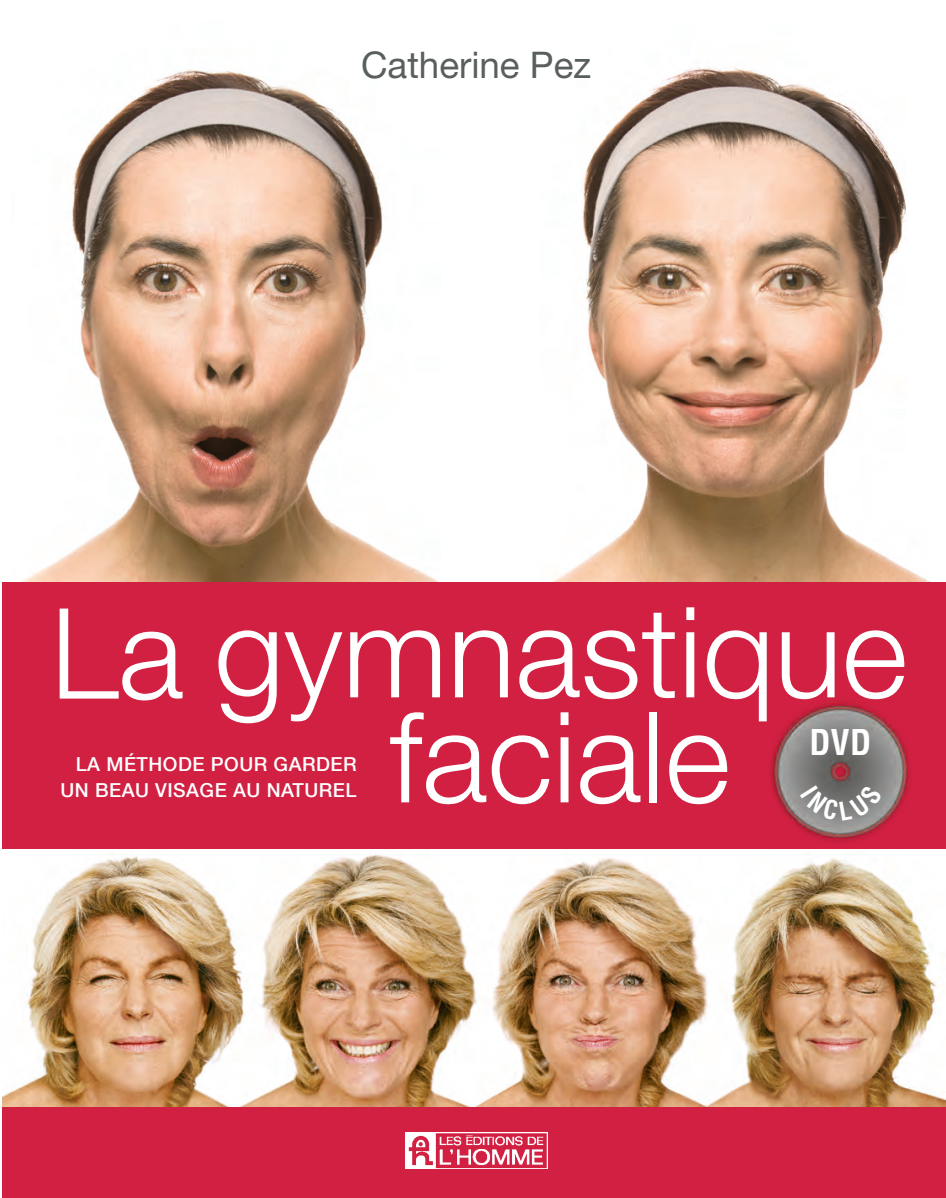
<style>
.page{position:relative;width:946px;height:1198px;background:#fff}
.page>*{position:absolute;margin:0;border:0;box-sizing:border-box;transform-origin:0 0}
.t1{font:300 126px/105px "Helvetica Neue";color:#fff}
.t2{font:36.75px "Helvetica Neue";color:#585f5c}
.t3{font:700 condensed 34.65px "Helvetica";color:#fff}
.t4{font:500 19.25px/26.2px "Helvetica Neue";letter-spacing:.025em;color:#fff;text-align:right}
</style>
<div class="page">
<img style="left:2px;top:853px;width:944px;height:253px">
<img style="left:20px;top:67px;width:911px;height:515px">
<div style="left:2px;top:582px;width:944px;height:266px;background:#d12042"></div>
<img style="left:771px;top:730px;width:137px;height:111px">
<img style="left:771px;top:701px;width:139px;height:138px;border-radius:50%">
<div style="left:2px;top:1106px;width:944px;height:91px;background:#d12042"></div>
<img style="left:405px;top:1132px;width:142px;height:36px">
<svg style="left:800px;top:784px;width:82px;height:36px;background:#80807f"></svg>
<h2 class="t2" style="left:361px;top:42px;width:231px">Catherine Pez</h2>
<h1 class="t1" style="left:389px;top:597px;width:519px;text-indent:-339px">La gymnastique faciale</h1>
<h3 class="t3" style="left:809px;top:720px;width:63px">DVD</h3>
<p class="t4" style="left:60px;top:750px;width:298px">LA MÉTHODE POUR GARDER<br>UN BEAU VISAGE AU NATUREL</p>
</div>
